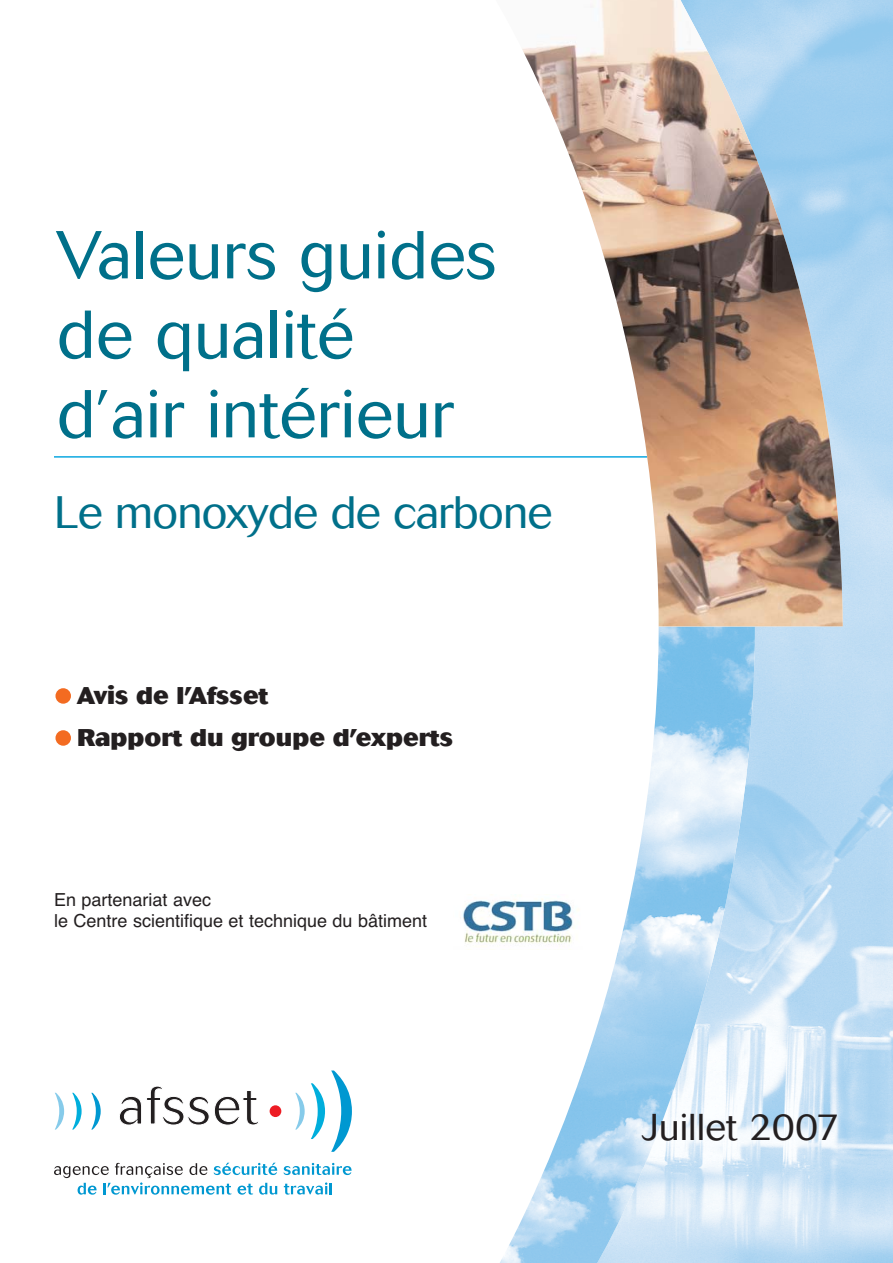
<style>
.page{position:relative;width:893px;height:1263px;background:#fff}
.page>*{position:absolute;margin:0;border:0;box-sizing:border-box;transform-origin:0 0}
.t1{font:300 67.05px/79.5px "Cosmos";color:#00708a}
.t2{font:300 45px "Cosmos";letter-spacing:-.025em;color:#00708a}
.t3{font:300 37.05px "Cosmos";color:#231f20}
.t4{font:800 24px/42px "Cosmos";color:#231f20}
.t5{font:18px/21.6px "Helvetica";color:#231f20}
</style>
<div class="page">
<hr style="left:54px;top:456px;width:662px;height:2px;background:#00a3df">
<img style="left:755px;top:0;width:138px;height:1263px">
<img style="left:500px;top:626px;width:255px;height:637px">
<img style="left:485px;top:0;width:358px;height:626px">
<svg style="left:295px;top:1093px;width:10px;height:37px"></svg>
<svg style="left:311px;top:1083px;width:14px;height:56px"></svg>
<svg style="left:331px;top:1071px;width:21px;height:81px"></svg>
<div style="left:270px;top:1105px;width:11px;height:12px;background:#ed1c24;border-radius:50%"></div>
<svg style="left:91px;top:1093px;width:10px;height:37px"></svg>
<svg style="left:72px;top:1093px;width:10px;height:37px"></svg>
<svg style="left:55px;top:1093px;width:9px;height:37px"></svg>
<svg style="left:284px;top:1163px;width:68px;height:12px"></svg>
<svg style="left:54px;top:1163px;width:223px;height:32px"></svg>
<svg style="left:284px;top:1182px;width:48px;height:13px"></svg>
<svg style="left:119px;top:1086px;width:139px;height:39px"></svg>
<div style="left:55px;top:730px;width:16px;height:16px;background:#f36b21;border-radius:50%"></div>
<div style="left:55px;top:688px;width:16px;height:16px;background:#f36b21;border-radius:50%"></div>
<img style="left:462px;top:895px;width:121px;height:54px">
<h1 class="t1" style="left:56px;top:222px;width:441px">Valeurs guides de qualité d’air intérieur</h1>
<h2 class="t2" style="left:54px;top:497px;width:500px">Le monoxyde de carbone</h2>
<h3 class="t4" style="left:77px;top:676px;width:378px">Avis de l’Afsset<br>Rapport du groupe d’experts</h3>
<p class="t5" style="left:54px;top:890px;width:375px">En partenariat avec<br>le Centre scientifique et technique du bâtiment</p>
<h3 class="t3" style="left:642px;top:1114px;width:199px">Juillet 2007</h3>
</div>
